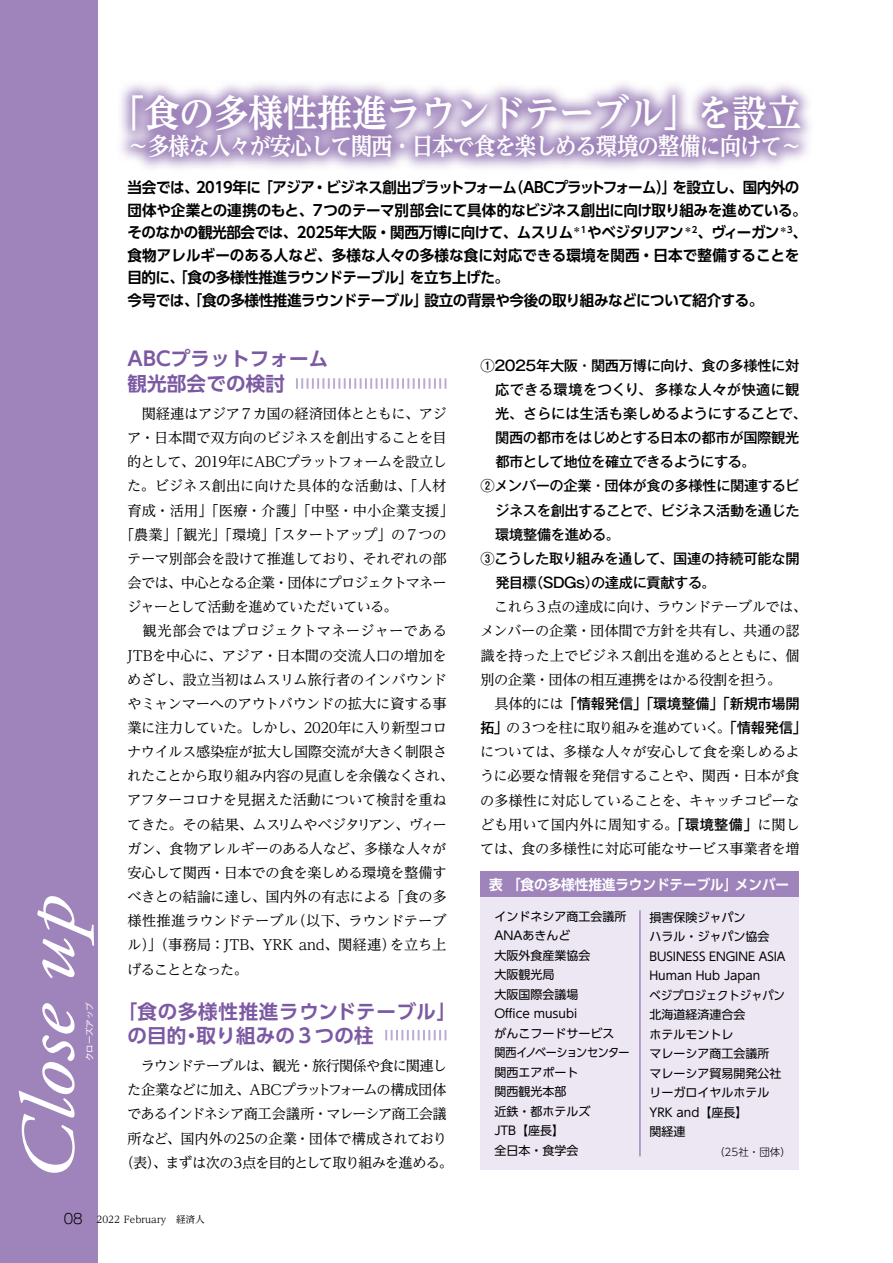
<style>
.page{position:relative;width:893px;height:1263px;background:#fff}
.page>*{position:absolute;margin:0;border:0;box-sizing:border-box;transform-origin:0 0}
.t1{font:italic 76.5px "Adobe Garamond Pro";color:#fff;scale:1.2 1}
.t2{font:700 37.5px "UD Reimin Pro";letter-spacing:-.02em;color:#fff;scale:.94 1}
.t3{font:700 24px "UD Reimin Pro";letter-spacing:-.06em;color:#fff;scale:.9 1}
.t4{font:700 19.5px/24.2px "UD Shin Go Pro De";letter-spacing:.01em;color:#7b59a3}
.t5{font:700 15px/22.5px "UD Shin Go Pro De";letter-spacing:-.03em;color:#000}
.t6{font:14.25px/24.2px "UD Reimin Pro";letter-spacing:-.03em;color:#000}
.t7{font:500 14.25px "Gothic MB101 Pro";letter-spacing:-.025em;color:#000}
.t8{font:14.25px/24.2px "UD Reimin Pro";letter-spacing:-.055em;color:#000;text-align:center}
.t9{font:14.25px "UD Reimin Pro";letter-spacing:-.01em;color:#000}
.t10{font:14.25px "UD Reimin Pro";letter-spacing:-.05em;color:#000}
.t11{font:14.25px "UD Reimin Pro";letter-spacing:-.07em;color:#000}
.t12{font:14.25px "UD Reimin Pro";letter-spacing:.02em;color:#000}
.t13{font:14.25px "UD Reimin Pro";letter-spacing:.005em;color:#000}
.t14{font:14.25px "UD Reimin Pro";letter-spacing:-.005em;color:#000}
.t15{font:700 14.25px "UD Shin Go Pro De";letter-spacing:-.01em;color:#fff;scale:.96 1}
.t16{font:14.25px "UD Reimin Pro";letter-spacing:.015em;color:#000}
.t17{font:500 14.25px "Gothic MB101 Pro";letter-spacing:-.005em;color:#000}
.t18{font:500 14.25px "Gothic MB101 Pro";letter-spacing:.02em;color:#000}
.t19{font:12px/19.5px "UD Shin Go Pro";color:#000}
.t20{font:300 10.5px "UD Shin Go Pro";color:#000}
.t21{font:9.6px "UD Reimin Pro";color:#000}
.t22{font:8.4px "Gothic MB101 Pro";color:#fff}
.s1{font-family:"UD Reimin Pro";font-weight:400}
.s2{font-family:"Gothic MB101 Pro";font-weight:500}
.s3{font-family:"Gothic MB101 Pro";font-weight:300;font-size:13.8px}
</style>
<div class="page">
<div style="left:0;top:0;width:97px;height:1263px;background:#9f84bb"></div>
<svg style="left:121px;top:83px;width:689px;height:86px;background:#c2b1d4"></svg>
<div style="left:480px;top:872px;width:319px;height:25px;background:#9f84bb"></div>
<div style="left:480px;top:897px;width:319px;height:272px;background:#ece7f3"></div>
<svg style="left:296px;top:378px;width:150px;height:11px"></svg>
<svg style="left:385px;top:1030px;width:61px;height:10px"></svg>
<hr style="left:640px;top:910px;width:1px;height:246px;background:#7b59a3">
<h2 class="t2" style="left:110px;top:82px;width:737px">「食の多様性推進ラウンドテーブル」を設立</h2>
<h3 class="t3" style="left:128px;top:126px;width:751px">～多様な人々が安心して関西・日本で食を楽しめる環境の整備に向けて～</h3>
<h1 class="t1" style="left:3px;top:1182px;width:249px;rotate:-90deg">Close up</h1>
<p class="t22" style="left:83px;top:1061px;width:60px;rotate:-90deg">クローズアップ</p>
<p class="t5" style="left:127px;top:176px;width:681px">当会では、2019年に「アジア・ビジネス創出プラットフォーム（ABCプラットフォーム）」を設立し、国内外の団体や企業との連携のもと、７つのテーマ別部会にて具体的なビジネス創出に向け取り組みを進めている。そのなかの観光部会では、2025年大阪・関西万博に向けて、ムスリム<sup>＊1</sup>やベジタリアン<sup>＊2</sup>、ヴィーガン<sup>＊3</sup>、食物アレルギーのある人など、多様な人々の多様な食に対応できる環境を関西・日本で整備することを目的に、「食の多様性推進ラウンドテーブル」を立ち上げた。<br>今号では、「食の多様性推進ラウンドテーブル」設立の背景や今後の取り組みなどについて紹介する。</p>
<h3 class="t4" style="left:128px;top:346px;width:202px">ABCプラットフォーム観光部会での検討</h3>
<p class="t6" style="left:128px;top:401px;width:321px">　関経連はアジア７カ国の経済団体とともに、アジ</p>
<p class="t6" style="left:127px;top:425px;width:321px">ア・日本間で双方向のビジネスを創出することを目</p>
<p class="t10" style="left:127px;top:450px;width:321px">的として、2019年にABCプラットフォームを設立し</p>
<p class="t13" style="left:127px;top:474px;width:321px">た。ビジネス創出に向けた具体的な活動は、「人材</p>
<p class="t12" style="left:127px;top:499px;width:328px">育成・活用」「医療・介護」「中堅・中小企業支援」</p>
<p class="t6" style="left:120px;top:522px;width:328px">「農業」「観光」「環境」「スタートアップ」の７つの</p>
<p class="t6" style="left:127px;top:546px;width:321px">テーマ別部会を設けて推進しており、それぞれの部</p>
<p class="t11" style="left:127px;top:571px;width:321px">会では、中心となる企業・団体にプロジェクトマネー</p>
<p class="t8" style="left:127px;top:594px;width:272px">ジャーとして活動を進めていただいている。</p>
<p class="t16" style="left:128px;top:619px;width:321px">　観光部会ではプロジェクトマネージャーである</p>
<p class="t9" style="left:128px;top:643px;width:321px">JTBを中心に、アジア・日本間の交流人口の増加を</p>
<p class="t6" style="left:127px;top:667px;width:321px">めざし、設立当初はムスリム旅行者のインバウンド</p>
<p class="t6" style="left:127px;top:691px;width:321px">やミャンマーへのアウトバウンドの拡大に資する事</p>
<p class="t6" style="left:127px;top:715px;width:321px">業に注力していた。しかし、2020年に入り新型コロ</p>
<p class="t6" style="left:127px;top:739px;width:321px">ナウイルス感染症が拡大し国際交流が大きく制限さ</p>
<p class="t10" style="left:127px;top:764px;width:328px">れたことから取り組み内容の見直しを余儀なくされ、</p>
<p class="t6" style="left:127px;top:787px;width:321px">アフターコロナを見据えた活動について検討を重ね</p>
<p class="t6" style="left:127px;top:812px;width:321px">てきた。その結果、ムスリムやベジタリアン、ヴィー</p>
<p class="t6" style="left:127px;top:836px;width:321px">ガン、食物アレルギーのある人など、多様な人々が</p>
<p class="t6" style="left:127px;top:860px;width:321px">安心して関西・日本での食を楽しめる環境を整備す</p>
<p class="t6" style="left:127px;top:884px;width:321px">べきとの結論に達し、国内外の有志による「食の多</p>
<p class="t14" style="left:127px;top:909px;width:320px">様性推進ラウンドテーブル（以下、ラウンドテーブ</p>
<p class="t9" style="left:127px;top:933px;width:321px">ル）」（事務局：JTB、YRK and、関経連）を立ち上</p>
<p class="t11" style="left:127px;top:957px;width:122px">げることとなった。</p>
<h3 class="t4" style="left:128px;top:998px;width:330px;text-indent:-10px">「食の多様性推進ラウンドテーブル」の目的・取り組みの３つの柱</h3>
<p class="t8" style="left:120px;top:1053px;width:334px">　ラウンドテーブルは、観光・旅行関係や食に関連した企業などに加え、ABCプラットフォームの構成団体であるインドネシア商工会議所・マレーシア商工会議所など、国内外の25の企業・団体で構成されており（表）、まずは次の3点を目的として取り組みを進める。</p>
<p class="t7" style="left:480px;top:353px;width:321px">①2025年大阪・関西万博に向け、食の多様性に対</p>
<p class="t18" style="left:495px;top:378px;width:306px">応できる環境をつくり、多様な人々が快適に観</p>
<p class="t17" style="left:495px;top:402px;width:313px">光、さらには生活も楽しめるようにすることで、</p>
<p class="t7" style="left:495px;top:426px;width:306px">関西の都市をはじめとする日本の都市が国際観光</p>
<p class="t7" style="left:495px;top:450px;width:262px">都市として地位を確立できるようにする。</p>
<p class="t7" style="left:480px;top:474px;width:321px">②メンバーの企業・団体が食の多様性に関連するビ</p>
<p class="t7" style="left:495px;top:498px;width:306px">ジネスを創出することで、ビジネス活動を通じた</p>
<p class="t7" style="left:495px;top:522px;width:126px">環境整備を進める。</p>
<p class="t7" style="left:480px;top:547px;width:321px">③こうした取り組みを通して、国連の持続可能な開</p>
<p class="t7" style="left:495px;top:571px;width:222px">発目標（SDGs）の達成に貢献する。</p>
<p class="t6" style="left:480px;top:594px;width:328px">　これら３点の達成に向け、ラウンドテーブルでは、メンバーの企業・団体間で方針を共有し、共通の認識を持った上でビジネス創出を進めるとともに、個別の企業・団体の相互連携をはかる役割を担う。</p>
<p class="t7" style="left:480px;top:692px;width:321px"><span class="s1">　具体的には</span>「情報発信」「環境整備」「新規市場開</p>
<p class="t6" style="left:480px;top:715px;width:328px"><span class="s2">拓」</span>の３つを柱に取り組みを進めていく。<span class="s2">「情報発信」</span>については、多様な人々が安心して食を楽しめるように必要な情報を発信することや、関西・日本が食の多様性に対応していることを、キャッチコピーなども用いて国内外に周知する。<span class="s2">「環境整備」</span>に関しては、食の多様性に対応可能なサービス事業者を増</p>
<p class="t15" style="left:489px;top:873px;width:314px">表　「食の多様性推進ラウンドテーブル」メンバー</p>
<p class="t19" style="left:494px;top:906px;width:137px">インドネシア商工会議所<br>ANAあきんど<br>大阪外食産業協会<br>大阪観光局<br>大阪国際会議場<br>Office musubi<br>がんこフードサービス<br>関西イノベーションセンター関西エアポート<br>関西観光本部<br>近鉄・都ホテルズ<br>JTB【座長】<br>全日本・食学会</p>
<p class="t19" style="left:649px;top:907px;width:138px">損害保険ジャパン<br>ハラル・ジャパン協会<br>BUSINESS ENGINE ASIA<br>Human Hub Japan<br>ベジプロジェクトジャパン北海道経済連合会<br>ホテルモントレ<br>マレーシア商工会議所<br>マレーシア貿易開発公社リーガロイヤルホテル<br>YRK and【座長】<br>関経連</p>
<p class="t20" style="left:714px;top:1143px;width:78px">（25社・団体）</p>
<p class="t21" style="left:64px;top:1211px;width:142px"><span class="s3">08</span> 2022 February　経済人</p>
</div>
